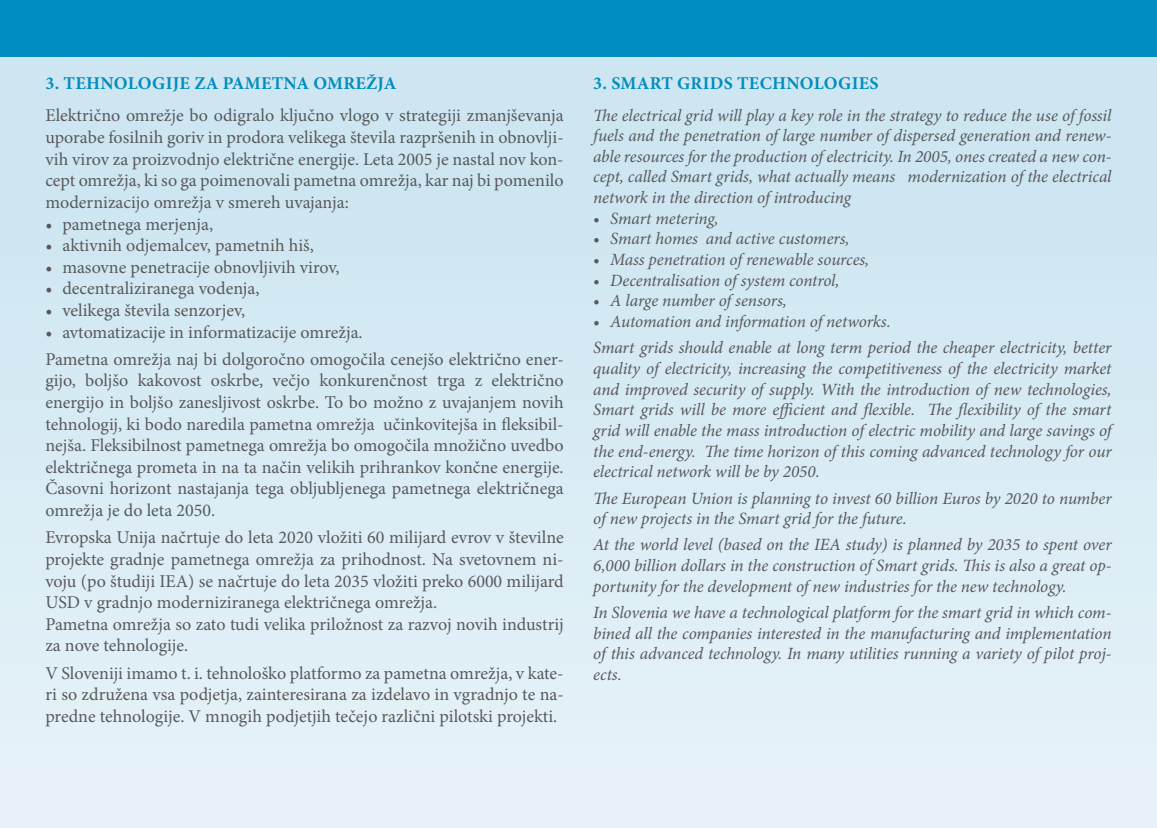
<style>
.page{position:relative;width:1157px;height:828px;background:#fff}
.page>*{position:absolute;margin:0;border:0;box-sizing:border-box;transform-origin:0 0}
.t1{font:18px/21.6px "Minion Pro";color:#58595b;text-align:justify}
.t2{font:700 18px "Minion Pro";letter-spacing:.015em;color:#008dc0}
.t3{font:italic 17.2px/20.6px "Minion Pro";letter-spacing:-.01em;color:#58595b;text-align:justify}
</style>
<div class="page">
<div style="left:0;top:0;width:1157px;height:828px;background:linear-gradient(to bottom,#c7e3f0,#e7f3f8)"></div>
<div style="left:0;top:0;width:1157px;height:57px;background:#008dc0"></div>
<p class="t2" style="left:45px;top:70px;width:352px">3. TEHNOLOGIJE ZA PAMETNA OMREŽJA</p>
<p class="t1" style="left:45px;top:105px;width:520px">Električno omrežje bo odigralo ključno vlogo v strategiji zmanjševanja uporabe fosilnih goriv in prodora velikega števila razpršenih in obnovlji&shy;vih virov za proizvodnjo električne energije. Leta 2005 je nastal nov kon&shy;cept omrežja, ki so ga poimenovali pametna omrežja, kar naj bi pomenilo modernizacijo omrežja v smereh uvajanja:</p>
<p class="t1" style="left:45px;top:213px;width:169px">• pametnega merjenja,</p>
<p class="t1" style="left:45px;top:235px;width:270px">• aktivnih odjemalcev, pametnih hiš,</p>
<p class="t1" style="left:45px;top:256px;width:296px">• masovne penetracije obnovljivih virov,</p>
<p class="t1" style="left:45px;top:278px;width:216px">• decentraliziranega vodenja,</p>
<p class="t1" style="left:45px;top:299px;width:201px">• velikega števila senzorjev,</p>
<p class="t1" style="left:45px;top:318px;width:520px;line-height:27.2px">• avtomatizacije in informatizacije omrežja.<br>Pametna omrežja naj bi dolgoročno omogočila cenejšo električno ener-</p>
<p class="t1" style="left:45px;top:370px;width:520px">gijo, boljšo kakovost oskrbe, večjo konkurenčnost trga z električno energijo in boljšo zanesljivost oskrbe. To bo možno z uvajanjem novih tehnologij, ki bodo naredila pametna omrežja učinkovitejša in fleksibil&shy;nejša. Fleksibilnost pametnega omrežja bo omogočila množično uvedbo električnega prometa in na ta način velikih prihrankov končne energije.<br>Časovni horizont nastajanja tega obljubljenega pametnega električnega omrežja je do leta 2050.</p>
<p class="t1" style="left:45px;top:527px;width:520px;text-align:left">Evropska Unija načrtuje do leta 2020 vložiti 60 milijard evrov v številne projekte gradnje pametnega omrežja za prihodnost. Na svetovnem ni&shy;voju (po študiji IEA) se načrtuje do leta 2035 vložiti preko 6000 milijard USD v gradnjo moderniziranega električnega omrežja.<br>Pametna omrežja so zato tudi velika priložnost za razvoj novih industrij za nove tehnologije.</p>
<p class="t1" style="left:45px;top:662px;width:520px">V Sloveniji imamo t. i. tehnološko platformo za pametna omrežja, v kate&shy;ri so združena vsa podjetja, zainteresirana za izdelavo in vgradnjo te na&shy;predne tehnologije. V mnogih podjetjih tečejo različni pilotski projekti.</p>
<p class="t2" style="left:593px;top:70px;width:287px">3. SMART GRIDS TECHNOLOGIES</p>
<p class="t3" style="left:593px;top:105px;width:520px">The electrical grid will play a key role in the strategy to reduce the use of fossil fuels and the penetration of large number of dispersed generation and renew&shy;able resources for the production of electricity. In 2005, ones created a new con&shy;cept, called Smart grids, what actually means modernization of the electrical network in the direction of introducing</p>
<p class="t3" style="left:593px;top:208px;width:127px">• Smart metering,</p>
<p class="t3" style="left:593px;top:228px;width:258px">• Smart homes and active customers,</p>
<p class="t3" style="left:593px;top:249px;width:277px">• Mass penetration of renewable sources,</p>
<p class="t3" style="left:593px;top:270px;width:248px">• Decentralisation of system control,</p>
<p class="t3" style="left:593px;top:290px;width:195px">• A large number of sensors,</p>
<p class="t3" style="left:593px;top:308px;width:520px;line-height:26.4px">• Automation and information of networks.<br>Smart grids should enable at long term period the cheaper electricity, better</p>
<p class="t3" style="left:593px;top:358px;width:520px">quality of electricity, increasing the competitiveness of the electricity market and improved security of supply. With the introduction of new technologies, Smart grids will be more efficient and flexible. The flexibility of the smart grid will enable the mass introduction of electric mobility and large savings of the end-energy. The time horizon of this coming advanced technology for our electrical network will be by 2050.</p>
<p class="t3" style="left:593px;top:488px;width:520px">The European Union is planning to invest 60 billion Euros by 2020 to number of new projects in the Smart grid for the future.</p>
<p class="t3" style="left:593px;top:534px;width:520px">At the world level (based on the IEA study) is planned by 2035 to spent over 6,000 billion dollars in the construction of Smart grids. This is also a great op&shy;portunity for the development of new industries for the new technology.</p>
<p class="t3" style="left:593px;top:602px;width:520px">In Slovenia we have a technological platform for the smart grid in which com&shy;bined all the companies interested in the manufacturing and implementation of this advanced technology. In many utilities running a variety of pilot proj&shy;ects.</p>
</div>
